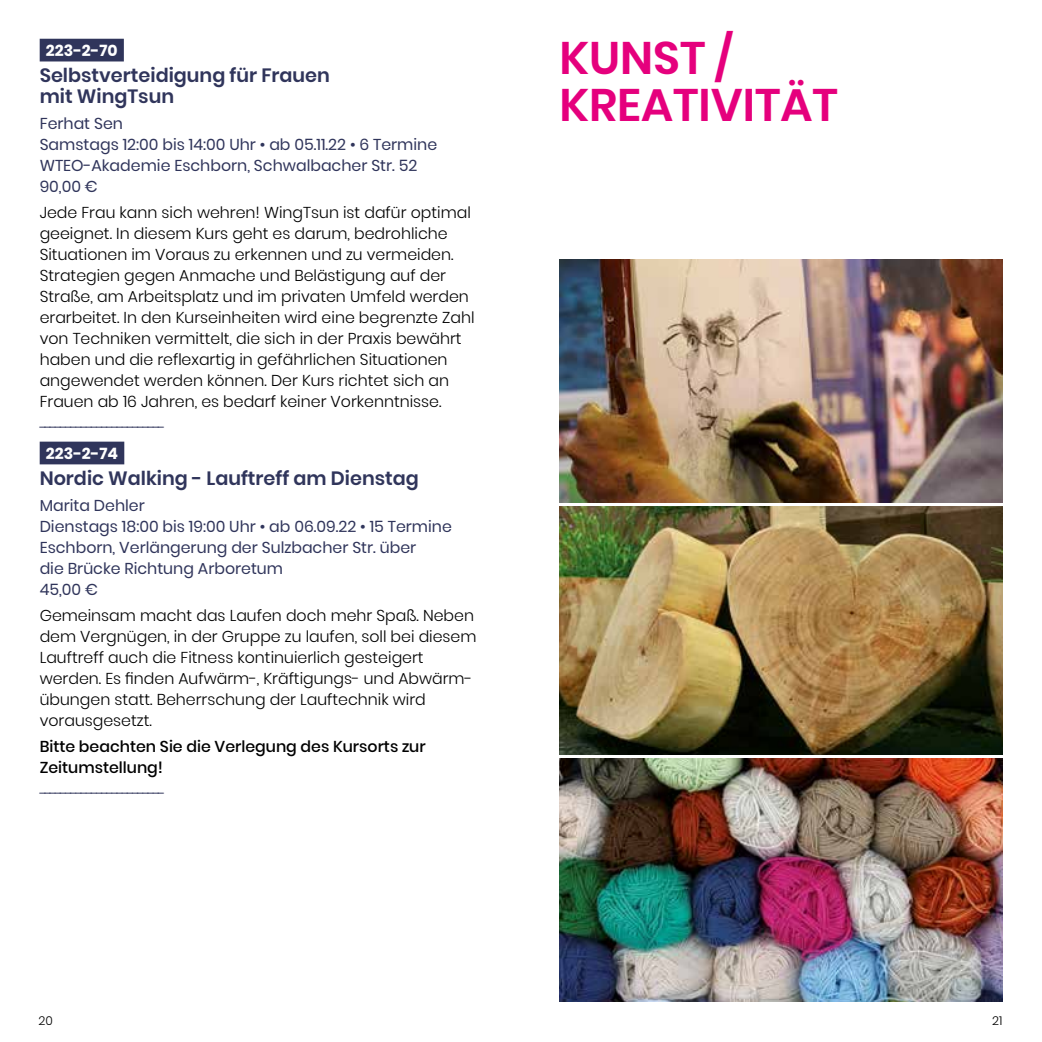
<style>
.page{position:relative;width:1042px;height:1042px;background:#fff}
.page>*{position:absolute;margin:0;border:0;box-sizing:border-box;transform-origin:0 0}
.t1{font:600 45.5px/46.9px "Poppins";color:#e5007d}
.t2{font:600 19.25px/21px "Poppins";color:#30355b}
.t3{font:300 15.75px/21px "Poppins";color:#000}
.t4{font:15.75px/21px "Poppins";color:#30355b}
.t5{font:500 15.75px/21px "Poppins";color:#000}
.t6{font:300 15.75px "Poppins";color:#30355b}
.t7{font:700 15.75px "Poppins";color:#fff}
.t8{font:300 12.25px "Poppins";color:#000}
</style>
<div class="page">
<div style="left:40px;top:39px;width:84px;height:22px;background:#30355b"></div>
<div style="left:40px;top:442px;width:84px;height:22px;background:#30355b"></div>
<img style="left:559px;top:758px;width:443px;height:244px">
<img style="left:559px;top:506px;width:443px;height:249px">
<img style="left:559px;top:259px;width:443px;height:243px">
<p class="t7" style="left:46px;top:42px;width:73px">223-2-70</p>
<p class="t2" style="left:40px;top:65px;width:292px">Selbstverteidigung für Frauen mit WingTsun</p>
<p class="t4" style="left:40px;top:113px;width:399px">Ferhat Sen<br>Samstags 12:00 bis 14:00 Uhr • ab 05.11.22 • 6 Termine<br>WTEO-Akademie Eschborn, Schwalbacher Str. 52<br>90,00 €</p>
<p class="t3" style="left:40px;top:202px;width:436px">Jede Frau kann sich wehren! WingTsun ist dafür optimal geeignet. In diesem Kurs geht es darum, bedrohliche Situationen im Voraus zu erkennen und zu vermeiden.<br>Strategien gegen Anmache und Belästigung auf der Straße, am Arbeitsplatz und im privaten Umfeld werden erarbeitet. In den Kurseinheiten wird eine begrenzte Zahl von Techniken vermittelt, die sich in der Praxis bewährt haben und die reflexartig in gefährlichen Situationen angewendet werden können. Der Kurs richtet sich an Frauen ab 16 Jahren, es bedarf keiner Vorkenntnisse.</p>
<p class="t6" style="left:40px;top:418px;width:127px">------------------------</p>
<p class="t7" style="left:46px;top:444px;width:73px">223-2-74</p>
<p class="t2" style="left:40px;top:468px;width:381px">Nordic Walking - Lauftreff am Dienstag</p>
<p class="t4" style="left:40px;top:495px;width:414px">Marita Dehler<br>Dienstags 18:00 bis 19:00 Uhr • ab 06.09.22 • 15 Termine<br>Eschborn, Verlängerung der Sulzbacher Str. über<br>die Brücke Richtung Arboretum<br>45,00 €</p>
<p class="t3" style="left:40px;top:605px;width:438px">Gemeinsam macht das Laufen doch mehr Spaß. Neben dem Vergnügen, in der Gruppe zu laufen, soll bei diesem Lauftreff auch die Fitness kontinuierlich gesteigert werden. Es finden Aufwärm-, Kräftigungs- und Abwärm&shy;übungen statt. Beherrschung der Lauftechnik wird vorausgesetzt.</p>
<p class="t5" style="left:40px;top:736px;width:387px">Bitte beachten Sie die Verlegung des Kursorts zur<br>Zeitumstellung!</p>
<p class="t6" style="left:40px;top:784px;width:127px">------------------------</p>
<h1 class="t1" style="left:559px;top:35px;width:280px">KUNST /<br>KREATIVITÄT</h1>
<p class="t8" style="left:38px;top:1013px;width:16px">20</p>
<p class="t8" style="left:992px;top:1013px;width:12px">21</p>
</div>
